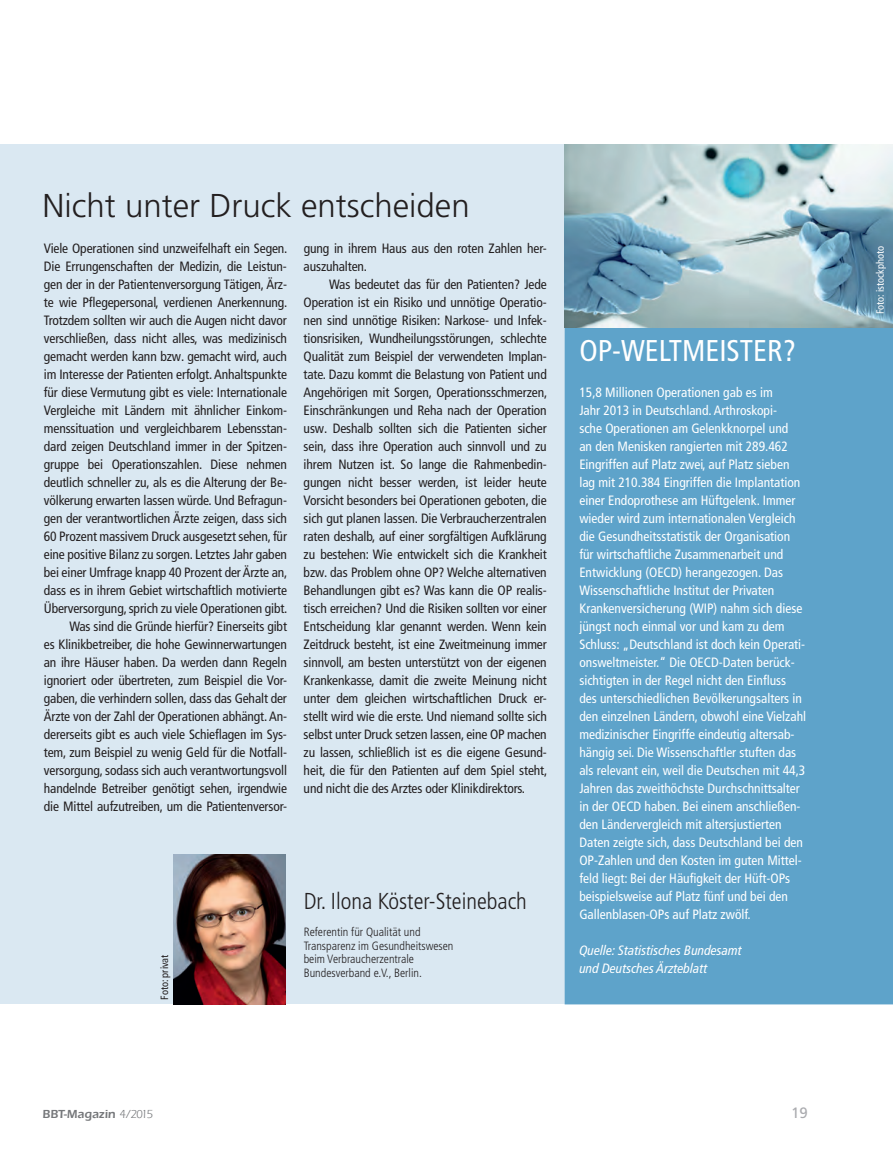
<style>
.page{position:relative;width:893px;height:1149px;background:#fff}
.page>*{position:absolute;margin:0;border:0;box-sizing:border-box;transform-origin:0 0}
.t1{font:300 33px "Frutiger";color:#231f20}
.t2{font:condensed 30px "Frutiger LT Pro";color:#fff}
.t3{font:300 condensed 22.95px "Frutiger LT Pro";color:#231f20}
.t4{font:15px "Frutiger";color:#aaabaf}
.t5{font:condensed 13.5px/18px "Frutiger LT Pro";letter-spacing:-.01em;color:#231f20;text-align:right}
.t6{font:condensed 13.5px/18px "Frutiger LT Pro";color:#fff}
.t7{font:italic condensed 13.5px/18px "Frutiger LT Pro";color:#fff}
.t8{font:300 condensed 12px/13.5px "Frutiger LT Pro";color:#231f20}
.t9{font:600 12px "ITC Eras LT";color:#76787b}
.t10{font:condensed 10.5px "Frutiger LT Pro";color:#fff}
.t11{font:condensed 10.5px "Frutiger LT Pro";color:#231f20}
.s1{font-weight:400}
</style>
<div class="page">
<div style="left:0;top:145px;width:565px;height:858px;background:#dae8f2"></div>
<div style="left:565px;top:327px;width:328px;height:676px;background:#5ea3ca"></div>
<img style="left:173px;top:854px;width:113px;height:149px">
<img style="left:565px;top:145px;width:328px;height:182px">
<h1 class="t1" style="left:43px;top:187px;width:429px">Nicht unter Druck entscheiden</h1>
<p class="t5" style="left:44px;top:239px;width:245px">Viele Operationen sind unzweifelhaft ein Segen.<br>Die Errungenschaften der Medizin, die Leistun&shy;gen der in der Patientenversorgung Tätigen, Ärz&shy;te wie Pflegepersonal, verdienen Anerkennung.<br>Trotzdem sollten wir auch die Augen nicht davor verschließen, dass nicht alles, was medizinisch gemacht werden kann bzw. gemacht wird, auch im Interesse der Patienten erfolgt. Anhaltspunkte für diese Vermutung gibt es viele: Internationale Vergleiche mit Ländern mit ähnlicher Einkom&shy;menssituation und vergleichbarem Lebensstan&shy;dard zeigen Deutschland immer in der Spitzen&shy;gruppe bei Operationszahlen. Diese nehmen deutlich schneller zu, als es die Alterung der Be&shy;völkerung erwarten lassen würde. Und Befragun&shy;gen der verantwortlichen Ärzte zeigen, dass sich 60 Prozent massivem Druck ausgesetzt sehen, für eine positive Bilanz zu sorgen. Letztes Jahr gaben bei einer Umfrage knapp 40 Prozent der Ärzte an, dass es in ihrem Gebiet wirtschaftlich motivierte Überversorgung, sprich zu viele Operationen gibt.<br>Was sind die Gründe hierfür? Einerseits gibt<br>es Klinikbetreiber, die hohe Gewinnerwartungen an ihre Häuser haben. Da werden dann Regeln ignoriert oder übertreten, zum Beispiel die Vor&shy;gaben, die verhindern sollen, dass das Gehalt der Ärzte von der Zahl der Operationen abhängt. An&shy;dererseits gibt es auch viele Schieflagen im Sys&shy;tem, zum Beispiel zu wenig Geld für die Notfall&shy;versorgung, sodass sich auch verantwortungsvoll handelnde Betreiber genötigt sehen, irgendwie die Mittel aufzutreiben, um die Patientenversor-</p>
<p class="t5" style="left:304px;top:239px;width:245px;text-align:left">gung in ihrem Haus aus den roten Zahlen her&shy;auszuhalten.</p>
<p class="t5" style="left:304px;top:275px;width:245px;text-align:justify;text-indent:26px">Was bedeutet das für den Patienten? Jede Operation ist ein Risiko und unnötige Operatio&shy;nen sind unnötige Risiken: Narkose- und Infek&shy;tionsrisiken, Wundheilungsstörungen, schlechte Qualität zum Beispiel der verwendeten Implan&shy;tate. Dazu kommt die Belastung von Patient und Angehörigen mit Sorgen, Operationsschmerzen, Einschränkungen und Reha nach der Operation usw. Deshalb sollten sich die Patienten sicher sein, dass ihre Operation auch sinnvoll und zu ihrem Nutzen ist. So lange die Rahmenbedin&shy;gungen nicht besser werden, ist leider heute Vorsicht besonders bei Operationen geboten, die sich gut planen lassen. Die Verbraucherzentralen raten deshalb, auf einer sorgfältigen Aufklärung zu bestehen: Wie entwickelt sich die Krankheit bzw. das Problem ohne OP? Welche alternativen Behandlungen gibt es? Was kann die OP realis&shy;tisch erreichen? Und die Risiken sollten vor einer Entscheidung klar genannt werden. Wenn kein Zeitdruck besteht, ist eine Zweitmeinung immer sinnvoll, am besten unterstützt von der eigenen Krankenkasse, damit die zweite Meinung nicht unter dem gleichen wirtschaftlichen Druck er&shy;stellt wird wie die erste. Und niemand sollte sich selbst unter Druck setzen lassen, eine OP machen zu lassen, schließlich ist es die eigene Gesund&shy;heit, die für den Patienten auf dem Spiel steht, und nicht die des Arztes oder Klinikdirektors.</p>
<p class="t11" style="left:158px;top:999px;width:46px;rotate:-90deg">Foto: privat</p>
<h3 class="t3" style="left:304px;top:887px;width:225px">Dr. Ilona Köster-Steinebach</h3>
<p class="t8" style="left:304px;top:925px;width:151px">Referentin für Qualität und<br>Transparenz im Gesundheitswesen beim Verbraucherzentrale<br>Bundesverband e.V., Berlin.</p>
<h2 class="t2" style="left:579px;top:333px;width:218px">OP-WELTMEISTER?</h2>
<p class="t6" style="left:579px;top:383px;width:228px">15,8 Millionen Operationen gab es im<br>Jahr 2013 in Deutschland. Arthroskopi-<br>sche Operationen am Gelenkknorpel und<br>an den Menisken rangierten mit 289.462<br>Eingriffen auf Platz zwei, auf Platz sieben lag mit 210.384 Eingriffen die Implantation einer Endoprothese am Hüftgelenk. Immer wieder wird zum internationalen Vergleich die Gesundheitsstatistik der Organisation für wirtschaftliche Zusammenarbeit und Entwicklung (OECD) herangezogen. Das Wissenschaftliche Institut der Privaten Krankenversicherung (WIP) nahm sich diese jüngst noch einmal vor und kam zu dem Schluss: „Deutschland ist doch kein Operati&shy;onsweltmeister.“ Die OECD-Daten berück&shy;sichtigten in der Regel nicht den Einfluss des unterschiedlichen Bevölkerungsalters in den einzelnen Ländern, obwohl eine Vielzahl medizinischer Eingriffe eindeutig altersab&shy;hängig sei. Die Wissenschaftler stuften das als relevant ein, weil die Deutschen mit 44,3<br>Jahren das zweithöchste Durchschnittsalter in der OECD haben. Bei einem anschließen&shy;den Ländervergleich mit altersjustierten Daten zeigte sich, dass Deutschland bei den OP-Zahlen und den Kosten im guten Mittel&shy;feld liegt: Bei der Häufigkeit der Hüft-OPs beispielsweise auf Platz fünf und bei den Gallenblasen-OPs auf Platz zwölf.</p>
<p class="t7" style="left:579px;top:941px;width:164px">Quelle: Statistisches Bundesamt und Deutsches Ärzteblatt</p>
<p class="t9" style="left:43px;top:1106px;width:112px">BBT-Magazin <span class="s1">4/2015</span></p>
<p class="t4" style="left:791px;top:1103px;width:18px">19</p>
<p class="t10" style="left:874px;top:314px;width:70px;rotate:-90deg">Foto: istockphoto</p>
</div>
